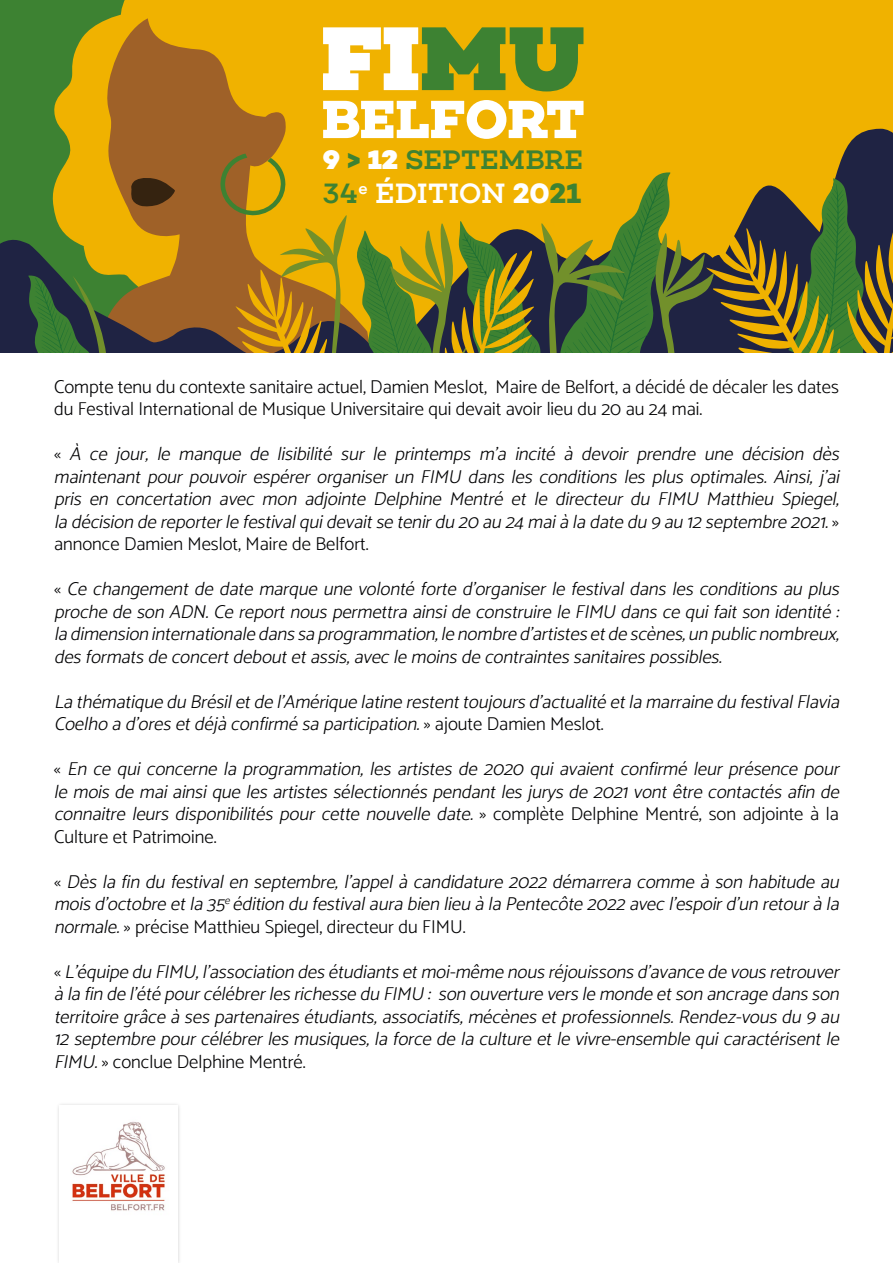
<style>
.page{position:relative;width:893px;height:1263px;background:#fff}
.page>*{position:absolute;margin:0;border:0;box-sizing:border-box;transform-origin:0 0}
.t1{font:500 28.5px "Choplin";letter-spacing:.01em;color:#fff}
.t2{font:500 27.3px "Choplin";letter-spacing:.01em;color:#3d8232}
.t3{font:italic 300 18.75px/22.5px "Catamaran";color:#020203}
.t4{font:300 18.75px/22.5px "Catamaran";color:#020203}
.s1{font-weight:900;color:#fff}
.s2{font-weight:900}
.s3{color:#3d8232}
.s4{font-weight:700}
.s5{font-weight:700;color:#3d8232}
.s6{font-style:normal}
</style>
<div class="page">
<img style="left:72px;top:1122px;width:93px;height:89px">
<div style="left:0;top:0;width:724px;height:352px;background:#3d8232"></div>
<div style="left:57px;top:0;width:836px;height:100px;background:#f0b200"></div>
<svg style="left:101px;top:18px;width:270px;height:82px;background:#d4960d"></svg>
<svg style="left:0;top:100px;width:893px;height:253px;background:#9d8622"></svg>
<svg style="left:323px;top:27px;width:260px;height:64px"></svg>
<div style="left:323px;top:75px;width:24px;height:15px;background:#fff"></div>
<h2 class="t2" style="left:323px;top:144px;width:262px"><span class="s1">9</span> <span class="s2">&gt;</span> <span class="s1">12</span> SEPTEMBRE</h2>
<h1 class="t1" style="left:323px;top:177px;width:260px"><span class="s3">34</span><sup>e</sup> ÉDITION <span class="s4">20</span><span class="s5">21</span></h1>
<p class="t4" style="left:54px;top:375px;width:786px">Compte tenu du contexte sanitaire actuel, Damien Meslot, Maire de Belfort, a décidé de décaler les dates du Festival International de Musique Universitaire qui devait avoir lieu du 20 au 24 mai.</p>
<p class="t3" style="left:54px;top:442px;width:791px"><span class="s6">«</span> À ce jour, le manque de lisibilité sur le printemps m’a incité à devoir prendre une décision dès maintenant pour pouvoir espérer organiser un FIMU dans les conditions les plus optimales. Ainsi, j’ai pris en concertation avec mon adjointe Delphine Mentré et le directeur du FIMU Matthieu Spiegel, ladécision de reporterle festivalquidevaitse tenirdu 20 au 24 maiàladate du 9 au 12septembre 2021.<span class="s6">» annonce Damien Meslot, Maire de Belfort.</span></p>
<p class="t3" style="left:54px;top:577px;width:791px;text-align:justify"><span class="s6">«</span> Ce changement de date marque une volonté forte d’organiser le festival dans les conditions au plus proche de son ADN.Ce reportnouspermettraainside construire le FIMU dansce quifaitson identité : ladimension internationale danssaprogrammation,le nombre d’artistesetde scènes,un publicnombreux, desformatsde concertdeboutetassis,avecle moinsde contraintessanitairespossibles.</p>
<p class="t3" style="left:54px;top:690px;width:791px">Lathématique du Brésiletde l’Amérique latine restenttoujoursd’actualité etlamarraine du festivalFlavia<br>Coelho ad’oresetdéjàconfirmé saparticipation.<span class="s6">» a j o u t e D a m i e n M e s l o t .</span></p>
<p class="t3" style="left:54px;top:757px;width:791px"><span class="s6">«</span> En ce qui concerne la programmation, les artistes de 2020 qui avaient confirmé leur présence pour le moisde maiainsique lesartistessélectionnéspendantlesjurysde 2021vontêtre contactésafin de connaitre leurs disponibilités pour cette nouvelle date. <span class="s6">» c o m p l èt e D e l p h i n e M e n t ré , s o n a d j o i n t e à l a Culture et Patrimoine.</span></p>
<p class="t3" style="left:54px;top:870px;width:791px;text-align:justify"><span class="s6">«</span> Dèslafin du festivalen septembre,l’appelàcandidature 2022démarreracomme àson habitude au moisd’octobre etla35<sup>e</sup> édition du festivalaurabien lieu àlaPentecôte 2022avecl’espoird’un retouràla normale.<span class="s6">» précise Matthieu Spiegel, directeur du FIMU.</span></p>
<p class="t3" style="left:54px;top:960px;width:791px;text-align:justify"><span class="s6">«</span> L’équipe du FIMU,l’association desétudiantsetmoi-même nousréjouissonsd’avance de vousretrouver àlafin de l’été pourcélébrerlesrichesse du FIMU : son ouverture versle monde etson ancrage dansson territoire grâce àsespartenairesétudiants,associatifs,mécènesetprofessionnels.Rendez-vousdu 9 au 12septembre pourcélébrerlesmusiques,laforce de laculture etle vivre-ensemble quicaractérisentle FIMU.<span class="s6">» conclue Delphine Mentré.</span></p>
</div>
